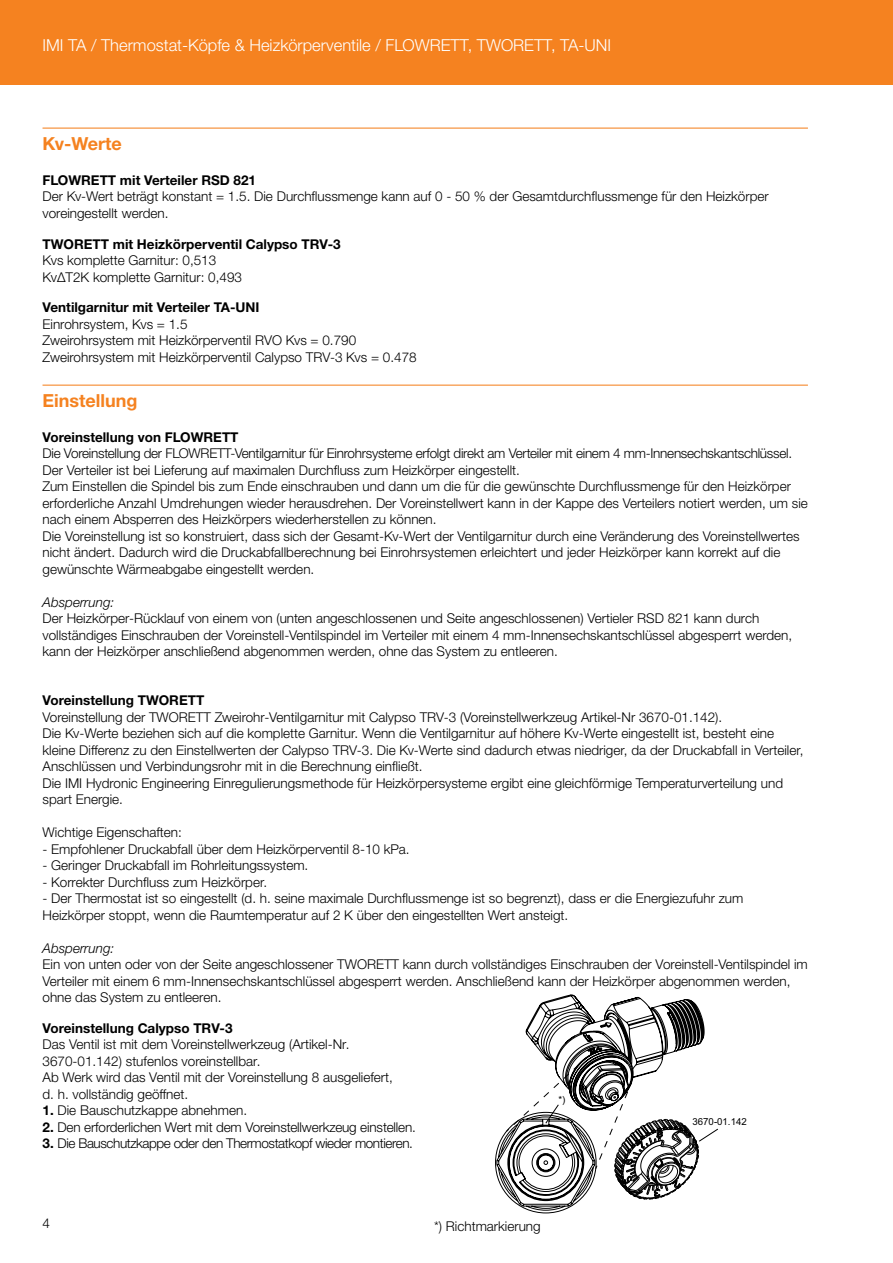
<style>
.page{position:relative;width:893px;height:1263px;background:#fff}
.page>*{position:absolute;margin:0;border:0;box-sizing:border-box;transform-origin:0 0}
.t1{font:700 18px "Helvetica Neue LTW1 G";color:#f58220}
.t2{font:300 16.5px "Helvetica Neue LTW1 G";color:#fff}
.t3{font:300 13.5px/16.5px "Helvetica Neue LTW1 G";color:#000}
.t4{font:700 13.5px "Helvetica Neue LTW1 G";color:#000}
.t5{font:300 13.5px "Helvetica Neue LTW1 G";letter-spacing:-.03em;color:#000}
.t6{font:italic 300 13.5px "Helvetica Neue LTW1 G";color:#000}
.t7{font:9.75px "Arial";color:#000}
.s1{font-weight:700}
</style>
<div class="page">
<div style="left:0;top:0;width:893px;height:85px;background:#f58220"></div>
<hr style="left:43px;top:128px;width:765px;height:1px;background:#f58220">
<hr style="left:43px;top:385px;width:765px;height:1px;background:#f58220">
<svg style="left:495px;top:995px;width:223px;height:218px"></svg>
<svg style="left:506px;top:1057px;width:193px;height:142px"></svg>
<p class="t2" style="left:43px;top:35px;width:570px">IMI TA / Thermostat-Köpfe &amp; Heizkörperventile / FLOWRETT, TWORETT, TA-UNI</p>
<h1 class="t1" style="left:43px;top:132px;width:81px">Kv-Werte</h1>
<p class="t4" style="left:43px;top:172px;width:215px">FLOWRETT mit Verteiler RSD 821</p>
<p class="t3" style="left:43px;top:188px;width:728px">Der Kv-Wert beträgt konstant = 1.5. Die Durchflussmenge kann auf 0 - 50 % der Gesamtdurchflussmenge für den Heizkörper voreingestellt werden.</p>
<p class="t4" style="left:43px;top:235px;width:300px">TWORETT mit Heizkörperventil Calypso TRV-3</p>
<p class="t3" style="left:43px;top:252px;width:201px">Kvs komplette Garnitur: 0,513<br>KvΔT2K komplette Garnitur: 0,493</p>
<p class="t4" style="left:43px;top:299px;width:219px">Ventilgarnitur mit Verteiler TA-UNI</p>
<p class="t3" style="left:43px;top:316px;width:376px">Einrohrsystem, Kvs = 1.5<br>Zweirohrsystem mit Heizkörperventil RVO Kvs = 0.790<br>Zweirohrsystem mit Heizkörperventil Calypso TRV-3 Kvs = 0.478</p>
<h1 class="t1" style="left:43px;top:389px;width:96px">Einstellung</h1>
<p class="t4" style="left:43px;top:429px;width:197px">Voreinstellung von FLOWRETT</p>
<p class="t3" style="left:43px;top:445px;width:767px">Die Voreinstellung der FLOWRETT-Ventilgarnitur für Einrohrsysteme erfolgt direkt am Verteiler mit einem 4 mm-Innensechskantschlüssel.<br>Der Verteiler ist bei Lieferung auf maximalen Durchfluss zum Heizkörper eingestellt.<br>Zum Einstellen die Spindel bis zum Ende einschrauben und dann um die für die gewünschte Durchflussmenge für den Heizkörper erforderliche Anzahl Umdrehungen wieder herausdrehen. Der Voreinstellwert kann in der Kappe des Verteilers notiert werden, um sie nach einem Absperren des Heizkörpers wiederherstellen zu können.<br>Die Voreinstellung ist so konstruiert, dass sich der Gesamt-Kv-Wert der Ventilgarnitur durch eine Veränderung des Voreinstellwertes nicht ändert. Dadurch wird die Druckabfallberechnung bei Einrohrsystemen erleichtert und jeder Heizkörper kann korrekt auf die gewünschte Wärmeabgabe eingestellt werden.</p>
<p class="t6" style="left:43px;top:594px;width:73px">Absperrung:</p>
<p class="t3" style="left:43px;top:610px;width:751px">Der Heizkörper-Rücklauf von einem von (unten angeschlossenen und Seite angeschlossenen) Vertieler RSD 821 kann durch vollständiges Einschrauben der Voreinstell-Ventilspindel im Verteiler mit einem 4 mm-Innensechskantschlüssel abgesperrt werden, kann der Heizkörper anschließend abgenommen werden, ohne das System zu entleeren.</p>
<p class="t4" style="left:43px;top:692px;width:163px">Voreinstellung TWORETT</p>
<p class="t3" style="left:43px;top:708px;width:763px">Voreinstellung der TWORETT Zweirohr-Ventilgarnitur mit Calypso TRV-3 (Voreinstellwerkzeug Artikel-Nr 3670-01.142).<br>Die Kv-Werte beziehen sich auf die komplette Garnitur. Wenn die Ventilgarnitur auf höhere Kv-Werte eingestellt ist, besteht eine kleine Differenz zu den Einstellwerten der Calypso TRV-3. Die Kv-Werte sind dadurch etwas niedriger, da der Druckabfall in Verteiler, Anschlüssen und Verbindungsrohr mit in die Berechnung einfließt.<br>Die IMI Hydronic Engineering Einregulierungsmethode für Heizkörpersysteme ergibt eine gleichförmige Temperaturverteilung und spart Energie.</p>
<p class="t3" style="left:43px;top:824px;width:141px">Wichtige Eigenschaften:</p>
<p class="t3" style="left:43px;top:840px;width:368px">- Empfohlener Druckabfall über dem Heizkörperventil 8-10 kPa.</p>
<p class="t3" style="left:43px;top:857px;width:267px">- Geringer Druckabfall im Rohrleitungssystem.</p>
<p class="t3" style="left:43px;top:873px;width:226px">- Korrekter Durchfluss zum Heizkörper.</p>
<p class="t3" style="left:43px;top:890px;width:702px">- Der Thermostat ist so eingestellt (d. h. seine maximale Durchflussmenge ist so begrenzt), dass er die Energiezufuhr zum<br>Heizkörper stoppt, wenn die Raumtemperatur auf 2 K über den eingestellten Wert ansteigt.</p>
<p class="t6" style="left:43px;top:940px;width:73px">Absperrung:</p>
<p class="t3" style="left:43px;top:956px;width:767px">Ein von unten oder von der Seite angeschlossener TWORETT kann durch vollständiges Einschrauben der Voreinstell-Ventilspindel im<br>Verteiler mit einem 6 mm-Innensechskantschlüssel abgesperrt werden. Anschließend kann der Heizkörper abgenommen werden, ohne das System zu entleeren.</p>
<p class="t4" style="left:43px;top:1020px;width:192px">Voreinstellung Calypso TRV-3</p>
<p class="t3" style="left:43px;top:1036px;width:352px">Das Ventil ist mit dem Voreinstellwerkzeug (Artikel-Nr.<br>3670-01.142) stufenlos voreinstellbar.<br>Ab Werk wird das Ventil mit der Voreinstellung 8 ausgeliefert, d. h. vollständig geöffnet.</p>
<p class="t3" style="left:43px;top:1102px;width:206px"><span class="s1">1.</span> Die Bauschutzkappe abnehmen.</p>
<p class="t3" style="left:43px;top:1119px;width:375px"><span class="s1">2.</span> Den erforderlichen Wert mit dem Voreinstellwerkzeug einstellen.</p>
<p class="t5" style="left:43px;top:1135px;width:372px"><span class="s1">3.</span> Die Bauschutzkappe oder den Thermostatkopf wieder montieren.</p>
<p class="t7" style="left:558px;top:1093px;width:8px">*)</p>
<p class="t7" style="left:692px;top:1114px;width:56px">3670-01.142</p>
<p class="t3" style="left:43px;top:1215px;width:9px">4</p>
<p class="t3" style="left:434px;top:1218px;width:108px">*) Richtmarkierung</p>
</div>
